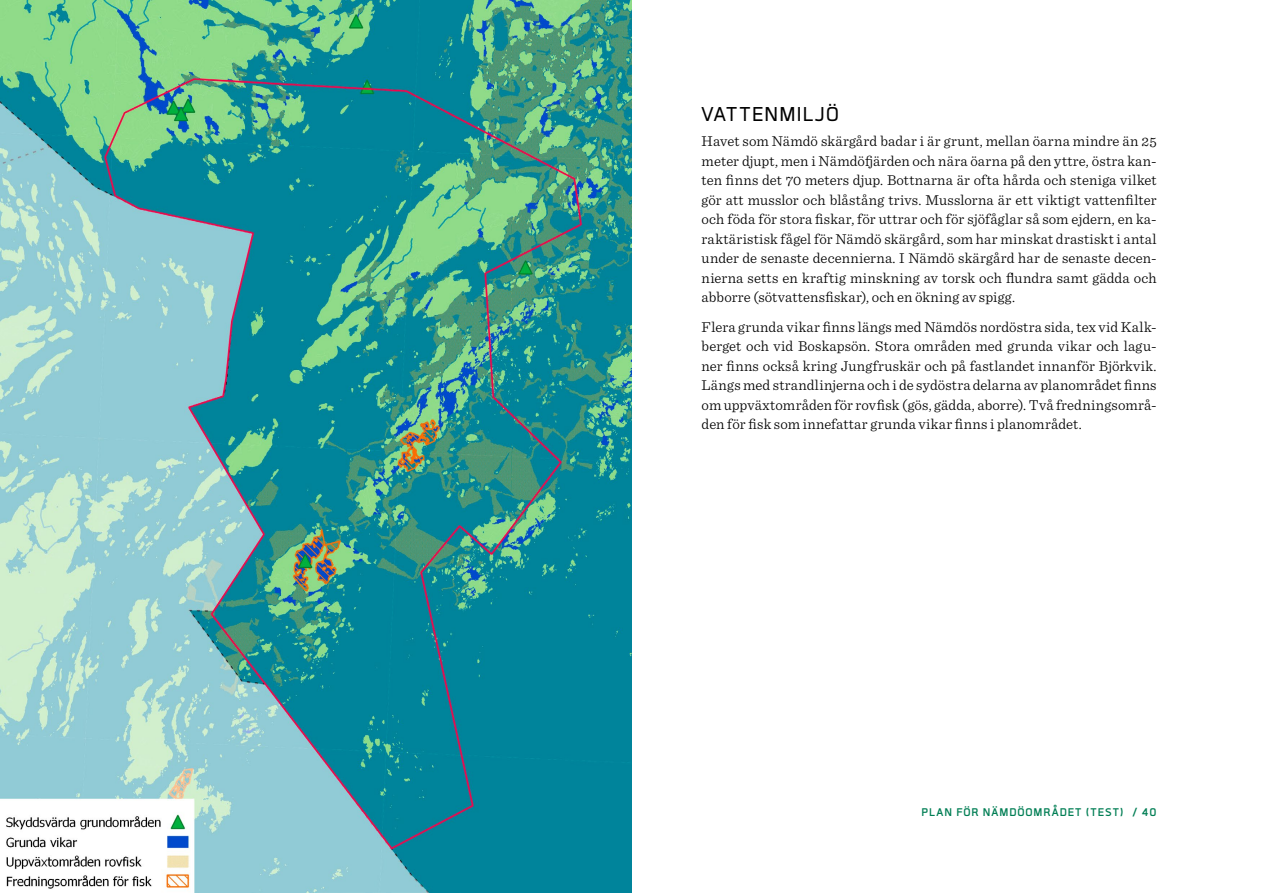
<style>
.page{position:relative;width:1263px;height:893px;background:#fff}
.page>*{position:absolute;margin:0;border:0;box-sizing:border-box;transform-origin:0 0}
.t1{font:27px "Gram.Regular";letter-spacing:.045em;color:#000}
.t2{font:300 15px/19.5px "Sentinel";letter-spacing:.01em;color:#000;text-align:justify}
.t3{font:15px "Gram.bold";letter-spacing:.065em;color:#007e54}
</style>
<div class="page">
<img style="left:0;top:0;width:631px;height:893px">
<h1 class="t1" style="left:702px;top:101px;width:139px">VATTENMILJÖ</h1>
<p class="t2" style="left:702px;top:130px;width:457px">Havet som Nämdö skärgård badar i är grunt, mellan öarna mindre än 25 meter djupt, men i Nämdöfjärden och nära öarna på den yttre, östra kan&shy;ten finns det 70 meters djup. Bottnarna är ofta hårda och steniga vilket gör att musslor och blåstång trivs. Musslorna är ett viktigt vattenfilter och föda för stora fiskar, för uttrar och för sjöfåglar så som ejdern, en ka&shy;raktäristisk fågel för Nämdö skärgård, som har minskat drastiskt i antal under de senaste decennierna. I Nämdö skärgård har de senaste decen&shy;nierna setts en kraftig minskning av torsk och flundra samt gädda och abborre (sötvattensfiskar), och en ökning av spigg.</p>
<p class="t2" style="left:702px;top:316px;width:456px">Flera grunda vikar finns längs med Nämdös nordöstra sida, tex vid Kalk&shy;berget och vid Boskapsön. Stora områden med grunda vikar och lagu&shy;ner finns också kring Jungfruskär och på fastlandet innanför Björkvik.<br>Längs med strandlinjerna och i de sydöstra delarna av planområdet finns om uppväxtområden för rovfisk (gös, gädda, aborre). Två fredningsområ&shy;den för fisk som innefattar grunda vikar finns i planområdet.</p>
<p class="t3" style="left:921px;top:804px;width:16px">PLAN</p>
<p class="t3" style="left:956px;top:804px;width:9px">FÖR</p>
<p class="t3" style="left:983px;top:804px;width:18px">NÄMDÖOMRÅDET</p>
<p class="t3" style="left:1086px;top:804px;width:72px">(TEST) / 40</p>
</div>
